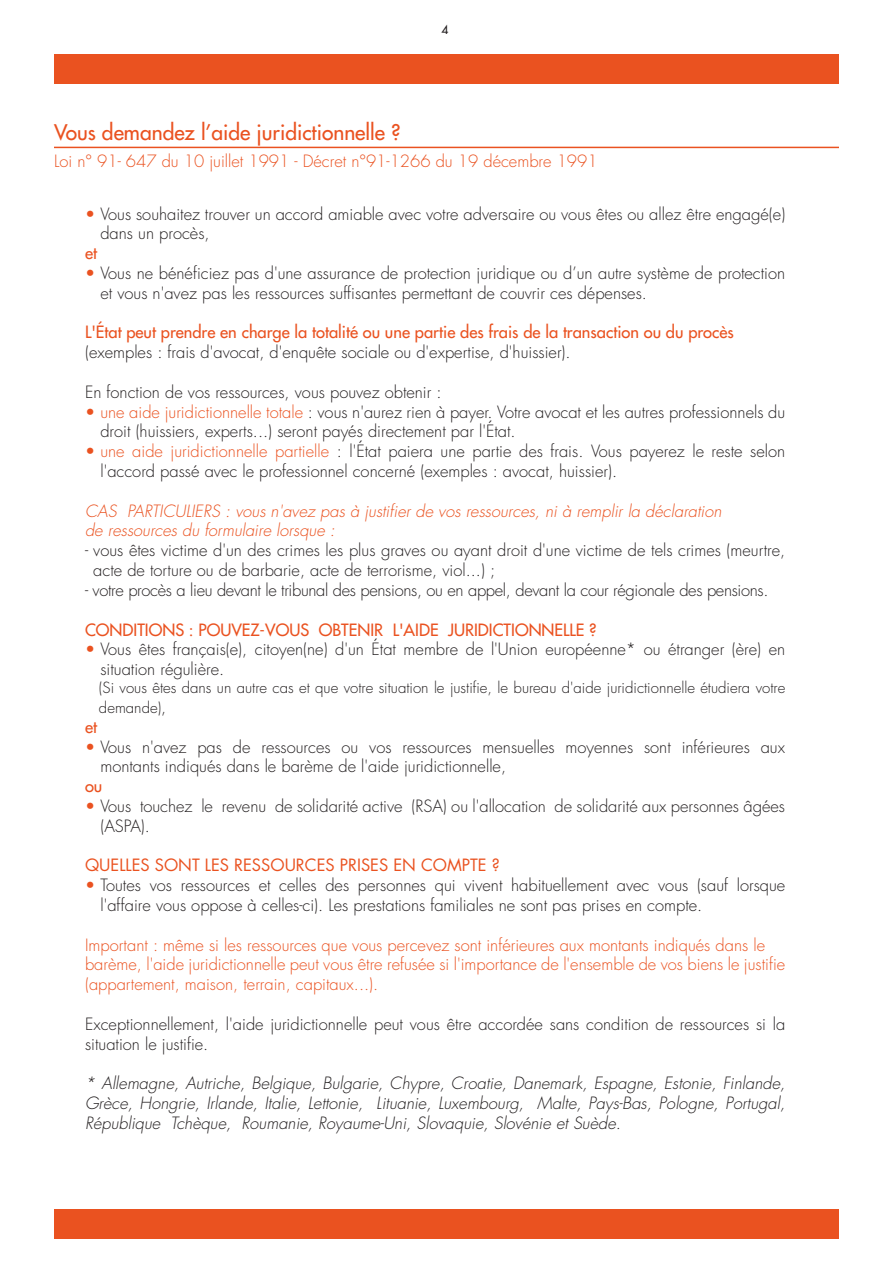
<style>
.page{position:relative;width:893px;height:1263px;background:#fff}
.page>*{position:absolute;margin:0;border:0;box-sizing:border-box;transform-origin:0 0}
.t1{font:21px "Futura";color:#ea5220}
.t2{font:300 16.5px/19.8px "Futura";color:#231f20}
.t3{font:300 16.5px/19.8px "Futura";color:#ea5220}
.t4{font:italic 300 16.5px/19.8px "Futura";color:#231f20;text-align:justify}
.t5{font:16.5px "Futura";color:#ea5220}
.t6{font:italic 300 16.5px/19.8px "Futura";color:#ea5220}
.t7{font:300 16.5px "Futura";letter-spacing:-.02em;color:#231f20}
.t8{font:16.5px "Futura";color:#ea5220}
.t9{font:300 15px/19.8px "Futura";color:#231f20}
.t10{font:12px "Futura";color:#231f20}
.s1{color:#ea5220}
.s2{font-size:16.5px}
</style>
<div class="page">
<div style="left:54px;top:54px;width:785px;height:30px;background:#ea5220"></div>
<div style="left:54px;top:1209px;width:785px;height:29px;background:#ea5220"></div>
<hr style="left:54px;top:147px;width:785px;height:1px;background:#ea5220">
<p class="t10" style="left:442px;top:22px;width:8px">4</p>
<p class="t1" style="left:54px;top:119px;width:348px">Vous demandez l’aide juridictionnelle ?</p>
<p class="t3" style="left:54px;top:151px;width:545px">Loi n° 91- 647 du 10 juillet 1991 - Décret n°91-1266 du 19 décembre 1991</p>
<p class="t2" style="left:100px;top:204px;width:686px;text-indent:-15px"><span class="s1">•</span> Vous souhaitez trouver un accord amiable avec votre adversaire ou vous êtes ou allez être engagé(e) dans un procès,</p>
<p class="t5" style="left:85px;top:242px;width:14px">et</p>
<p class="t2" style="left:100px;top:263px;width:686px;text-indent:-15px"><span class="s1">•</span> Vous ne bénéficiez pas d'une assurance de protection juridique ou d’un autre système de protection et vous n'avez pas les ressources suffisantes permettant de couvrir ces dépenses.</p>
<p class="t5" style="left:85px;top:322px;width:650px">L'État peut prendre en charge la totalité ou une partie des frais de la transaction ou du procès</p>
<p class="t2" style="left:85px;top:343px;width:487px">(exemples : frais d'avocat, d'enquête sociale ou d'expertise, d'huissier).</p>
<p class="t2" style="left:85px;top:382px;width:358px">En fonction de vos ressources, vous pouvez obtenir :</p>
<p class="t2" style="left:100px;top:402px;width:686px;text-indent:-15px"><span class="s1">• une aide juridictionnelle totale</span> : vous n'aurez rien à payer. Votre avocat et les autres professionnels du droit (huissiers, experts...) seront payés directement par l'État.</p>
<p class="t2" style="left:100px;top:442px;width:686px;text-indent:-15px"><span class="s1">• une aide juridictionnelle partielle</span> : l'État paiera une partie des frais. Vous payerez le reste selon l'accord passé avec le professionnel concerné (exemples : avocat, huissier).</p>
<p class="t6" style="left:85px;top:501px;width:638px">CAS PARTICULIERS : vous n'avez pas à justifier de vos ressources, ni à remplir la déclaration de ressources du formulaire lorsque :</p>
<p class="t2" style="left:93px;top:541px;width:693px;text-indent:-8px">- vous êtes victime d'un des crimes les plus graves ou ayant droit d'une victime de tels crimes (meurtre, acte de torture ou de barbarie, acte de terrorisme, viol...) ;</p>
<p class="t7" style="left:85px;top:579px;width:685px">- votre procès a lieu devant le tribunal des pensions, ou en appel, devant la cour régionale des pensions.</p>
<p class="t5" style="left:85px;top:619px;width:513px">CONDITIONS : POUVEZ-VOUS OBTENIR L'AIDE JURIDICTIONNELLE ?</p>
<p class="t2" style="left:100px;top:640px;width:686px;text-indent:-15px"><span class="s1">•</span> Vous êtes français(e), citoyen(ne) d'un État membre de l'Union européenne* ou étranger (ère) en situation régulière.</p>
<p class="t9" style="left:99px;top:678px;width:688px">(Si vous êtes dans un autre cas et que votre situation le justifie, le bureau d'aide juridictionnelle étudiera votre demande)<span class="s2">,</span></p>
<p class="t5" style="left:85px;top:716px;width:14px">et</p>
<p class="t2" style="left:100px;top:737px;width:686px;text-indent:-15px"><span class="s1">•</span> Vous n'avez pas de ressources ou vos ressources mensuelles moyennes sont inférieures aux montants indiqués dans le barème de l'aide juridictionnelle,</p>
<p class="t5" style="left:85px;top:775px;width:19px">ou</p>
<p class="t2" style="left:100px;top:796px;width:686px;text-indent:-15px"><span class="s1">•</span> Vous touchez le revenu de solidarité active (RSA) ou l'allocation de solidarité aux personnes âgées (ASPA).</p>
<p class="t8" style="left:85px;top:854px;width:416px">QUELLES SONT LES RESSOURCES PRISES EN COMPTE ?</p>
<p class="t2" style="left:100px;top:875px;width:686px;text-indent:-15px"><span class="s1">•</span> Toutes vos ressources et celles des personnes qui vivent habituellement avec vous (sauf lorsque l'affaire vous oppose à celles-ci). Les prestations familiales ne sont pas prises en compte.</p>
<p class="t3" style="left:85px;top:935px;width:702px">Important : même si les ressources que vous percevez sont inférieures aux montants indiqués dans le barème, l'aide juridictionnelle peut vous être refusée si l'importance de l'ensemble de vos biens le justifie (appartement, maison, terrain, capitaux...).</p>
<p class="t2" style="left:85px;top:1014px;width:702px">Exceptionnellement, l'aide juridictionnelle peut vous être accordée sans condition de ressources si la situation le justifie.</p>
<p class="t4" style="left:85px;top:1073px;width:702px">* Allemagne, Autriche, Belgique, Bulgarie, Chypre, Croatie, Danemark, Espagne, Estonie, Finlande, Grèce, Hongrie, Irlande, Italie, Lettonie, Lituanie, Luxembourg, Malte, Pays-Bas, Pologne, Portugal, République Tchèque, Roumanie, Royaume-Uni, Slovaquie, Slovénie et Suède.</p>
</div>
